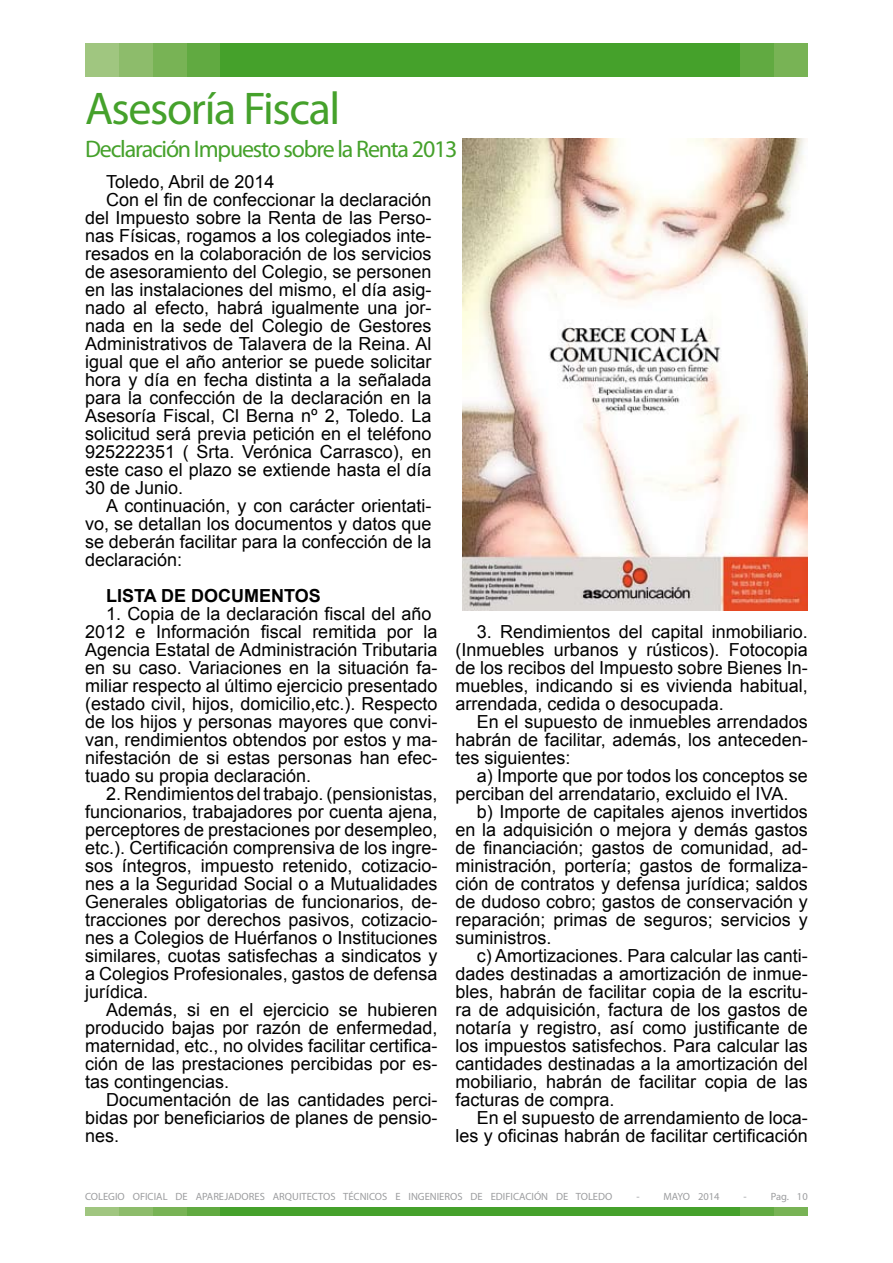
<style>
.page{position:relative;width:893px;height:1263px;background:#fff}
.page>*{position:absolute;margin:0;border:0;box-sizing:border-box;transform-origin:0 0}
.t1{font:46.05px "Myriad Pro";letter-spacing:-.03em;color:#45a12b}
.t2{font:24px "Myriad Pro";letter-spacing:-.05em;color:#45a12b}
.t3{font:18px/18px "Arial";color:#000;text-align:justify}
.t4{font:700 18px "Arial";color:#000}
.t5{font:10.5px "Myriad Pro";color:#9c9d9f}
</style>
<div class="page">
<div style="left:85px;top:1208px;width:34px;height:8px;background:#a0c680"></div>
<div style="left:119px;top:1208px;width:34px;height:8px;background:#8dbc6b"></div>
<div style="left:153px;top:1208px;width:34px;height:8px;background:#78b355"></div>
<div style="left:187px;top:1208px;width:34px;height:8px;background:#61aa41"></div>
<div style="left:774px;top:1208px;width:34px;height:8px;background:#78b355"></div>
<div style="left:740px;top:1208px;width:34px;height:8px;background:#61aa41"></div>
<div style="left:221px;top:1208px;width:519px;height:8px;background:#45a12b"></div>
<div style="left:85px;top:43px;width:34px;height:34px;background:#a0c680"></div>
<div style="left:119px;top:43px;width:34px;height:34px;background:#8dbc6b"></div>
<div style="left:153px;top:43px;width:34px;height:34px;background:#78b355"></div>
<div style="left:187px;top:43px;width:34px;height:34px;background:#61aa41"></div>
<div style="left:774px;top:43px;width:34px;height:34px;background:#78b355"></div>
<div style="left:740px;top:43px;width:34px;height:34px;background:#61aa41"></div>
<div style="left:221px;top:43px;width:519px;height:34px;background:#45a12b"></div>
<img style="left:462px;top:138px;width:346px;height:472px">
<h1 class="t1" style="left:85px;top:80px;width:257px">Asesoría Fiscal</h1>
<h2 class="t2" style="left:85px;top:134px;width:374px">Declaración Impuesto sobre la Renta 2013</h2>
<p class="t3" style="left:106px;top:173px;width:170px">Toledo, Abril de 2014</p>
<p class="t3" style="left:106px;top:191px;width:327px">Con el fin de confeccionar la declaración</p>
<p class="t3" style="left:85px;top:209px;width:348px">del Impuesto sobre la Renta de las Perso-</p>
<p class="t3" style="left:85px;top:227px;width:348px">nas Físicas, rogamos a los colegiados inte-</p>
<p class="t3" style="left:85px;top:245px;width:348px">resados en la colaboración de los servicios</p>
<p class="t3" style="left:85px;top:263px;width:348px">de asesoramiento del Colegio, se personen</p>
<p class="t3" style="left:85px;top:281px;width:348px">en las instalaciones del mismo, el día asig-</p>
<p class="t3" style="left:85px;top:299px;width:348px">nado al efecto, habrá igualmente una jor-</p>
<p class="t3" style="left:85px;top:317px;width:348px">nada en la sede del Colegio de Gestores</p>
<p class="t3" style="left:85px;top:335px;width:348px">Administrativos de Talavera de la Reina. Al</p>
<p class="t3" style="left:85px;top:353px;width:348px">igual que el año anterior se puede solicitar</p>
<p class="t3" style="left:85px;top:371px;width:348px">hora y día en fecha distinta a la señalada</p>
<p class="t3" style="left:85px;top:389px;width:348px">para la confección de la declaración en la</p>
<p class="t3" style="left:85px;top:407px;width:348px">Asesoría Fiscal, Cl Berna nº 2, Toledo. La</p>
<p class="t3" style="left:85px;top:425px;width:348px">solicitud será previa petición en el teléfono</p>
<p class="t3" style="left:85px;top:443px;width:348px">925222351 ( Srta. Verónica Carrasco), en</p>
<p class="t3" style="left:85px;top:461px;width:348px">este caso el plazo se extiende hasta el día</p>
<p class="t3" style="left:85px;top:479px;width:100px">30 de Junio.</p>
<p class="t3" style="left:106px;top:497px;width:327px">A continuación, y con carácter orientati-</p>
<p class="t3" style="left:85px;top:515px;width:348px">vo, se detallan los documentos y datos que</p>
<p class="t3" style="left:85px;top:533px;width:348px">se deberán facilitar para la confección de la</p>
<p class="t3" style="left:85px;top:551px;width:99px">declaración:</p>
<p class="t4" style="left:106px;top:584px;width:216px">LISTA DE DOCUMENTOS</p>
<p class="t3" style="left:85px;top:605px;width:354px;text-align:left;text-indent:21px">1. Copia de la declaración fiscal del año 2012 e Información fiscal remitida por la Agencia Estatal de Administración Tributaria en su caso. Variaciones en la situación fa&shy;miliar respecto al último ejercicio presentado (estado civil, hijos, domicilio,etc.). Respecto de los hijos y personas mayores que convi&shy;van, rendimientos obtendos por estos y ma&shy;nifestación de si estas personas han efec&shy;tuado su propia declaración.</p>
<p class="t3" style="left:85px;top:785px;width:354px;text-indent:21px">2. Rendimientos del trabajo. (pensionistas, funcionarios, trabajadores por cuenta ajena, perceptores de prestaciones por desempleo, etc.). Certificación comprensiva de los ingre&shy;sos íntegros, impuesto retenido, cotizacio&shy;nes a la Seguridad Social o a Mutualidades Generales obligatorias de funcionarios, de&shy;tracciones por derechos pasivos, cotizacio&shy;nes a Colegios de Huérfanos o Instituciones similares, cuotas satisfechas a sindicatos y a Colegios Profesionales, gastos de defensa jurídica.</p>
<p class="t3" style="left:85px;top:1001px;width:354px;text-indent:21px">Además, si en el ejercicio se hubieren producido bajas por razón de enfermedad, maternidad, etc., no olvides facilitar certifica&shy;ción de las prestaciones percibidas por es&shy;tas contingencias.</p>
<p class="t3" style="left:85px;top:1091px;width:354px;text-indent:21px">Documentación de las cantidades perci&shy;bidas por beneficiarios de planes de pensio&shy;nes.</p>
<p class="t3" style="left:455px;top:623px;width:354px;text-indent:21px">3. Rendimientos del capital inmobiliario. (Inmuebles urbanos y rústicos). Fotocopia de los recibos del Impuesto sobre Bienes In&shy;muebles, indicando si es vivienda habitual, arrendada, cedida o desocupada.</p>
<p class="t3" style="left:455px;top:713px;width:354px;text-indent:21px">En el supuesto de inmuebles arrendados habrán de facilitar, además, los anteceden&shy;tes siguientes:</p>
<p class="t3" style="left:455px;top:767px;width:354px;text-indent:21px">a) Importe que por todos los conceptos se perciban del arrendatario, excluido el IVA.</p>
<p class="t3" style="left:455px;top:803px;width:354px;text-indent:21px">b) Importe de capitales ajenos invertidos en la adquisición o mejora y demás gastos de financiación; gastos de comunidad, ad&shy;ministración, portería; gastos de formaliza&shy;ción de contratos y defensa jurídica; saldos de dudoso cobro; gastos de conservación y reparación; primas de seguros; servicios y suministros.</p>
<p class="t3" style="left:455px;top:947px;width:354px;text-indent:21px">c) Amortizaciones. Para calcular las canti&shy;dades destinadas a amortización de inmue&shy;bles, habrán de facilitar copia de la escritu&shy;ra de adquisición, factura de los gastos de notaría y registro, así como justificante de los impuestos satisfechos. Para calcular las cantidades destinadas a la amortización del mobiliario, habrán de facilitar copia de las facturas de compra.</p>
<p class="t3" style="left:455px;top:1109px;width:354px;text-align:right">En el supuesto de arrendamiento de loca&shy;les y oficinas habrán de facilitar certificación</p>
<p class="t5" style="left:85px;top:1190px;width:529px">COLEGIO OFICIAL DE APAREJADORES ARQUITECTOS TÉCNICOS E INGENIEROS DE EDIFICACIÓN DE TOLEDO</p>
<p class="t5" style="left:636px;top:1190px;width:85px">- MAYO 2014</p>
<p class="t5" style="left:743px;top:1190px;width:66px">- Pag. 10</p>
</div>
